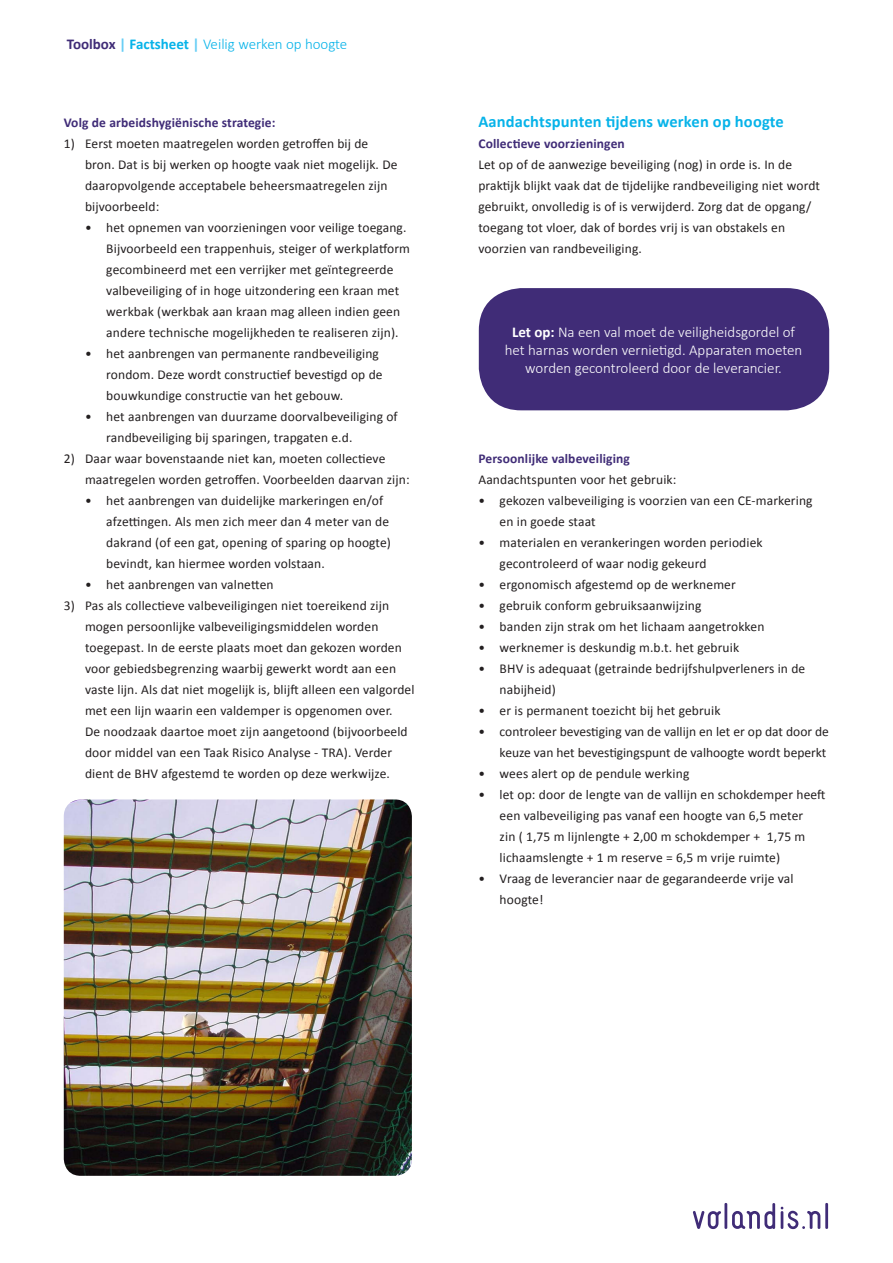
<style>
.page{position:relative;width:893px;height:1263px;background:#fff}
.page>*{position:absolute;margin:0;border:0;box-sizing:border-box;transform-origin:0 0}
.t1{font:700 16.5px "Calibri";letter-spacing:.01em;color:#07b3e9}
.t2{font:300 15px/18px "Calibri";color:#fff;text-align:center}
.t3{font:300 15px "Calibri";color:#07b3e9}
.t4{font:13.5px/21px "Calibri";letter-spacing:.01em;color:#231f20}
.t5{font:700 13.5px "Calibri";letter-spacing:.01em;color:#402c77}
.s1{font-weight:700;color:#402c77}
.s2{font-weight:700;color:#67cef5}
.s3{font-weight:700}
</style>
<div class="page">
<svg style="left:693px;top:1203px;width:82px;height:26px"></svg>
<svg style="left:781px;top:1203px;width:47px;height:26px"></svg>
<div style="left:479px;top:288px;width:350px;height:122px;background:#402c77;border-radius:43px"></div>
<img style="left:64px;top:799px;width:348px;height:377px">
<p class="t3" style="left:67px;top:35px;width:282px"><span class="s1">Toolbox</span> <span class="s2">|</span> <span class="s3">Factsheet</span> <span class="s2">|</span> Veilig werken op hoogte</p>
<p class="t5" style="left:64px;top:114px;width:213px">Volg de arbeidshygiënische strategie:</p>
<p class="t4" style="left:85px;top:132px;width:314px;text-indent:-21px">1) Eerst moeten maatregelen worden getroffen bij de bron. Dat is bij werken op hoogte vaak niet mogelijk. De daaropvolgende acceptabele beheersmaatregelen zijn bijvoorbeeld:</p>
<p class="t4" style="left:106px;top:216px;width:305px;text-indent:-21px">• het opnemen van voorzieningen voor veilige toegang.<br>Bijvoorbeeld een trappenhuis, steiger of werkplatform gecombineerd met een verrijker met geïntegreerde valbeveiliging of in hoge uitzondering een kraan met werkbak (werkbak aan kraan mag alleen indien geen andere technische mogelijkheden te realiseren zijn).</p>
<p class="t4" style="left:106px;top:342px;width:278px;text-indent:-21px">• het aanbrengen van permanente randbeveiliging rondom. Deze wordt constructief bevestigd op de bouwkundige constructie van het gebouw.</p>
<p class="t4" style="left:106px;top:405px;width:293px;text-indent:-21px">• het aanbrengen van duurzame doorvalbeveiliging of randbeveiliging bij sparingen, trapgaten e.d.</p>
<p class="t4" style="left:85px;top:447px;width:326px;text-indent:-21px">2) Daar waar bovenstaande niet kan, moeten collectieve maatregelen worden getroffen. Voorbeelden daarvan zijn:</p>
<p class="t4" style="left:106px;top:489px;width:286px;text-indent:-21px">• het aanbrengen van duidelijke markeringen en/of afzettingen. Als men zich meer dan 4 meter van de dakrand (of een gat, opening of sparing op hoogte) bevindt, kan hiermee worden volstaan.</p>
<p class="t4" style="left:85px;top:573px;width:190px">• het aanbrengen van valnetten</p>
<p class="t4" style="left:85px;top:594px;width:331px;text-indent:-21px">3) Pas als collectieve valbeveiligingen niet toereikend zijn mogen persoonlijke valbeveiligingsmiddelen worden toegepast. In de eerste plaats moet dan gekozen worden voor gebiedsbegrenzing waarbij gewerkt wordt aan een vaste lijn. Als dat niet mogelijk is, blijft alleen een valgordel met een lijn waarin een valdemper is opgenomen over.<br>De noodzaak daartoe moet zijn aangetoond (bijvoorbeeld door middel van een Taak Risico Analyse - TRA). Verder dient de BHV afgestemd te worden op deze werkwijze.</p>
<p class="t1" style="left:478px;top:111px;width:307px">Aandachtspunten tijdens werken op hoogte</p>
<p class="t5" style="left:478px;top:135px;width:148px">Collectieve voorzieningen</p>
<p class="t4" style="left:478px;top:153px;width:343px">Let op of de aanwezige beveiliging (nog) in orde is. In de praktijk blijkt vaak dat de tijdelijke randbeveiliging niet wordt gebruikt, onvolledig is of is verwijderd. Zorg dat de opgang/ toegang tot vloer, dak of bordes vrij is van obstakels en voorzien van randbeveiliging.</p>
<p class="t2" style="left:505px;top:323px;width:299px"><span class="s3">Let op:</span> Na een val moet de veiligheidsgordel of het harnas worden vernietigd. Apparaten moeten worden gecontroleerd door de leverancier.</p>
<p class="t5" style="left:478px;top:450px;width:153px">Persoonlijke valbeveiliging</p>
<p class="t4" style="left:478px;top:468px;width:200px">Aandachtspunten voor het gebruik:</p>
<p class="t4" style="left:500px;top:489px;width:314px;text-indent:-21px">• gekozen valbeveiliging is voorzien van een CE-markering en in goede staat</p>
<p class="t4" style="left:500px;top:531px;width:265px;text-indent:-21px">• materialen en verankeringen worden periodiek gecontroleerd of waar nodig gekeurd</p>
<p class="t4" style="left:478px;top:573px;width:259px">• ergonomisch afgestemd op de werknemer</p>
<p class="t4" style="left:478px;top:594px;width:225px">• gebruik conform gebruiksaanwijzing</p>
<p class="t4" style="left:478px;top:615px;width:288px">• banden zijn strak om het lichaam aangetrokken</p>
<p class="t4" style="left:478px;top:636px;width:262px">• werknemer is deskundig m.b.t. het gebruik</p>
<p class="t4" style="left:500px;top:657px;width:307px;text-indent:-21px">• BHV is adequaat (getrainde bedrijfshulpverleners in de nabijheid)</p>
<p class="t4" style="left:478px;top:699px;width:244px">• er is permanent toezicht bij het gebruik</p>
<p class="t4" style="left:478px;top:720px;width:352px;text-align:right">• controleer bevestiging van de vallijn en let er op dat door de keuze van het bevestigingspunt de valhoogte wordt beperkt</p>
<p class="t4" style="left:478px;top:762px;width:212px">• wees alert op de pendule werking</p>
<p class="t4" style="left:500px;top:783px;width:327px;text-indent:-21px">• let op: door de lengte van de vallijn en schokdemper heeft een valbeveiliging pas vanaf een hoogte van 6,5 meter<br>zin ( 1,75 m lijnlengte + 2,00 m schokdemper + 1,75 m lichaamslengte + 1 m reserve = 6,5 m vrije ruimte)</p>
<p class="t4" style="left:500px;top:867px;width:295px;text-indent:-21px">• Vraag de leverancier naar de gegarandeerde vrije val hoogte!</p>
</div>
